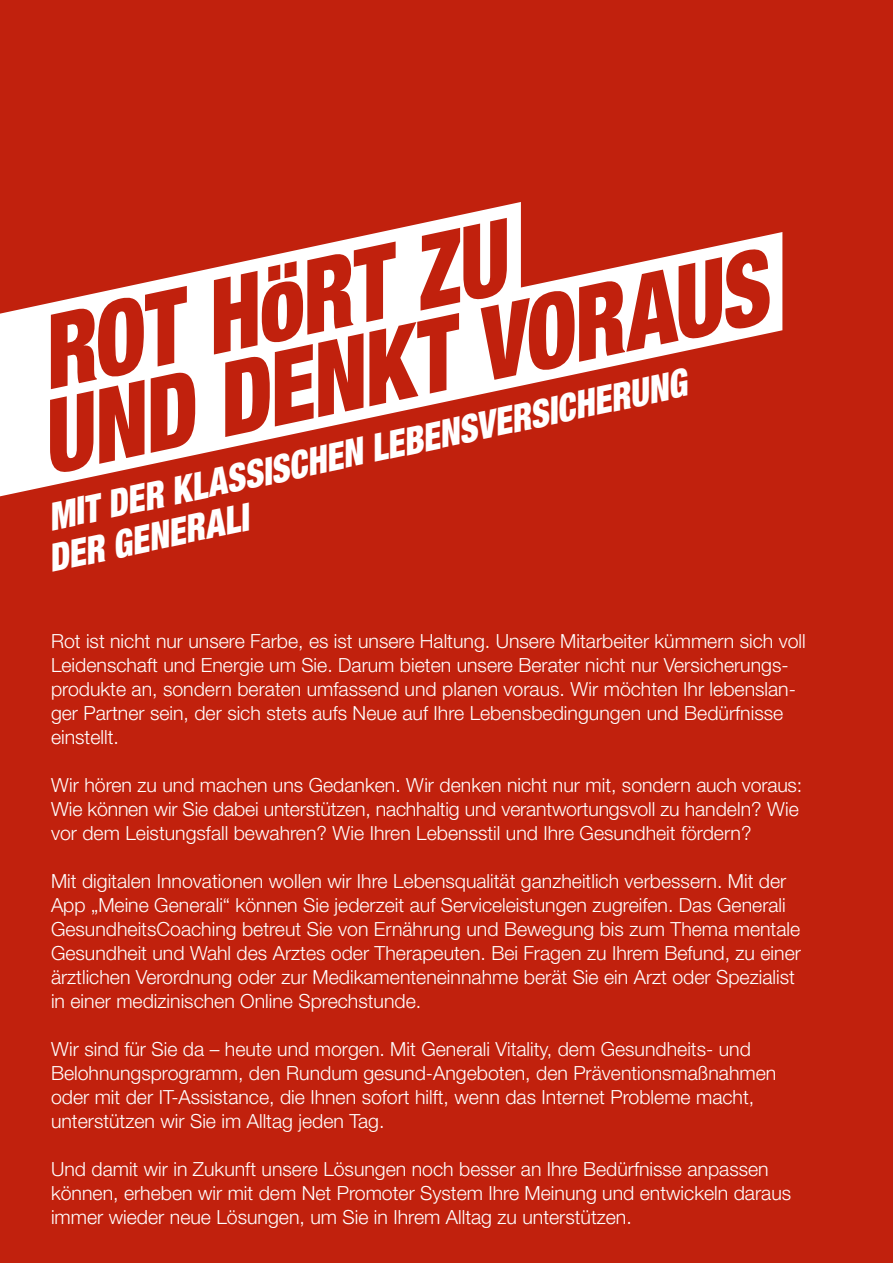
<style>
.page{position:relative;width:893px;height:1263px;background:#c1210d}
.page>*{position:absolute;margin:0;border:0;box-sizing:border-box;transform-origin:0 0}
.t1{font:italic 900 condensed 101.85px/83.1px "Helvetica Neue LT Std";color:#c1210d;scale:.9 1}
.t2{font:italic 900 condensed 38.25px/40.5px "Helvetica Neue LT Std";color:#fff;scale:.9 1}
.t3{font:300 19.5px/24px "Helvetica Neue LT Std";color:#fff}
</style>
<div class="page">
<svg style="left:381px;top:202px;width:140px;height:30px"></svg>
<svg style="left:0;top:232px;width:782px;height:265px;fill:#fff"></svg>
<h1 class="t1" style="left:13px;top:316px;width:825px;rotate:-12deg">ROT HöRT ZU<br>UND DENKT VORAUS</h1>
<h2 class="t2" style="left:35px;top:499px;width:735px;rotate:-12deg">MIT DER KLASSISCHEN LEBENSVERSICHERUNG<br>DER GENERALI</h2>
<p class="t3" style="left:51px;top:628px;width:756px">Rot ist nicht nur unsere Farbe, es ist unsere Haltung. Unsere Mitarbeiter kümmern sich voll Leidenschaft und Energie um Sie. Darum bieten unsere Berater nicht nur Versicherungs&shy;produkte an, sondern beraten umfassend und planen voraus. Wir möchten Ihr lebenslan&shy;ger Partner sein, der sich stets aufs Neue auf Ihre Lebensbedingungen und Bedürfnisse einstellt.</p>
<p class="t3" style="left:51px;top:772px;width:753px">Wir hören zu und machen uns Gedanken. Wir denken nicht nur mit, sondern auch voraus:<br>Wie können wir Sie dabei unterstützen, nachhaltig und verantwortungsvoll zu handeln? Wie vor dem Leistungsfall bewahren? Wie Ihren Lebensstil und Ihre Gesundheit fördern?</p>
<p class="t3" style="left:51px;top:868px;width:751px">Mit digitalen Innovationen wollen wir Ihre Lebensqualität ganzheitlich verbessern. Mit der App „Meine Generali“ können Sie jederzeit auf Serviceleistungen zugreifen. Das Generali GesundheitsCoaching betreut Sie von Ernährung und Bewegung bis zum Thema mentale Gesundheit und Wahl des Arztes oder Therapeuten. Bei Fragen zu Ihrem Befund, zu einer ärztlichen Verordnung oder zur Medikamenteneinnahme berät Sie ein Arzt oder Spezialist in einer medizinischen Online Sprechstunde.</p>
<p class="t3" style="left:51px;top:1036px;width:727px">Wir sind für Sie da – heute und morgen. Mit Generali Vitality, dem Gesundheits- und Belohnungsprogramm, den Rundum gesund-Angeboten, den Präventionsmaßnahmen oder mit der IT-Assistance, die Ihnen sofort hilft, wenn das Internet Probleme macht, unterstützen wir Sie im Alltag jeden Tag.</p>
<p class="t3" style="left:51px;top:1156px;width:742px">Und damit wir in Zukunft unsere Lösungen noch besser an Ihre Bedürfnisse anpassen können, erheben wir mit dem Net Promoter System Ihre Meinung und entwickeln daraus immer wieder neue Lösungen, um Sie in Ihrem Alltag zu unterstützen.</p>
</div>
